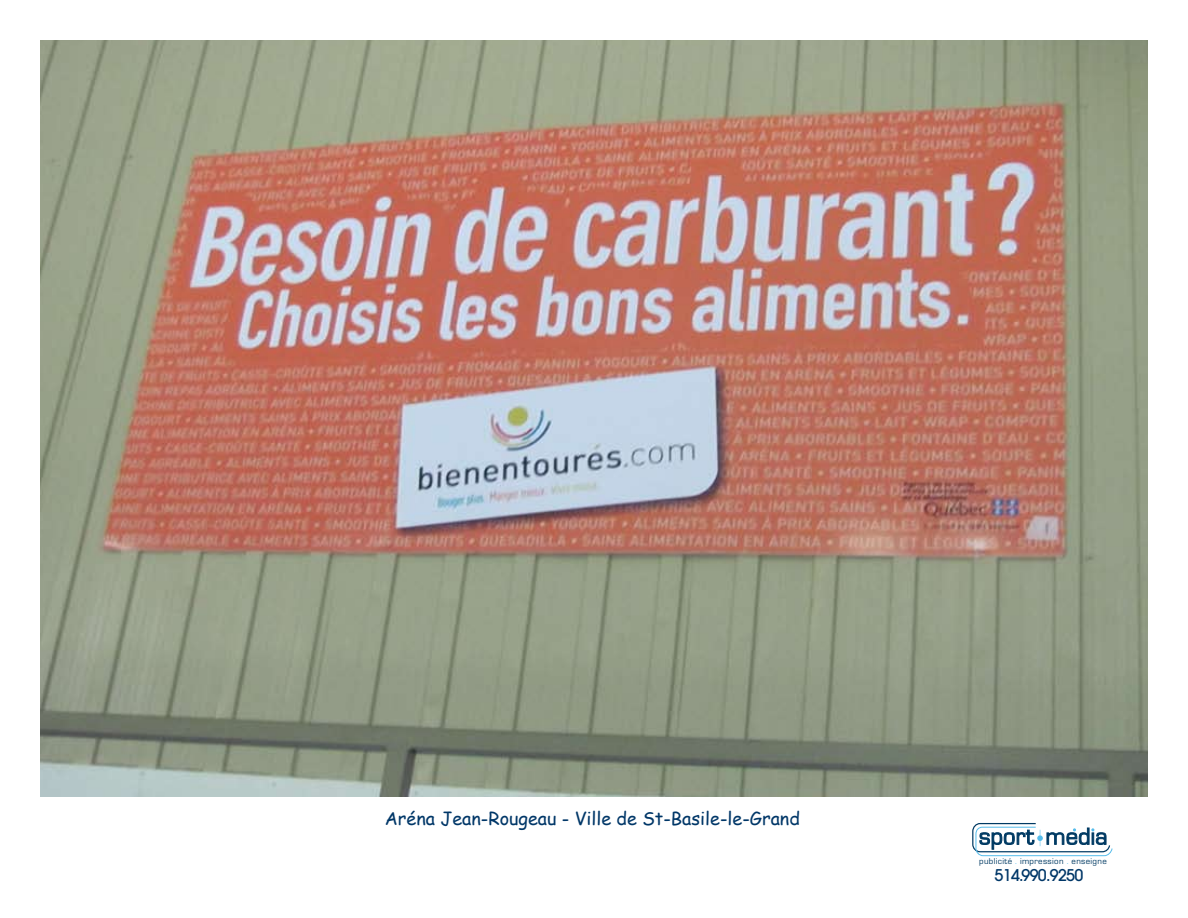
<style>
.page{position:relative;width:1188px;height:918px;background:#fff}
.page>*{position:absolute;margin:0;border:0;box-sizing:border-box;transform-origin:0 0}
.t1{font:18px "Comic Sans MS";color:#003768}
.t2{font:500 16.05px "Avant Garde";letter-spacing:-.045em;color:#003768}
.t3{font:7.8px "Eurostile";letter-spacing:.045em;color:#003a63}
.s1{color:#55bceb}
</style>
<div class="page">
<img style="left:40px;top:40px;width:1108px;height:756px">
<svg style="left:972px;top:823px;width:141px;height:33px"></svg>
<p class="t1" style="left:385px;top:805px;width:417px">Aréna Jean-Rougeau - Ville de St-Basile-le-Grand</p>
<p class="t3" style="left:979px;top:856px;width:129px">publicité <span class="s1">.</span> impression <span class="s1">.</span> enseigne</p>
<p class="t2" style="left:995px;top:866px;width:90px">514. 990.9250</p>
</div>
